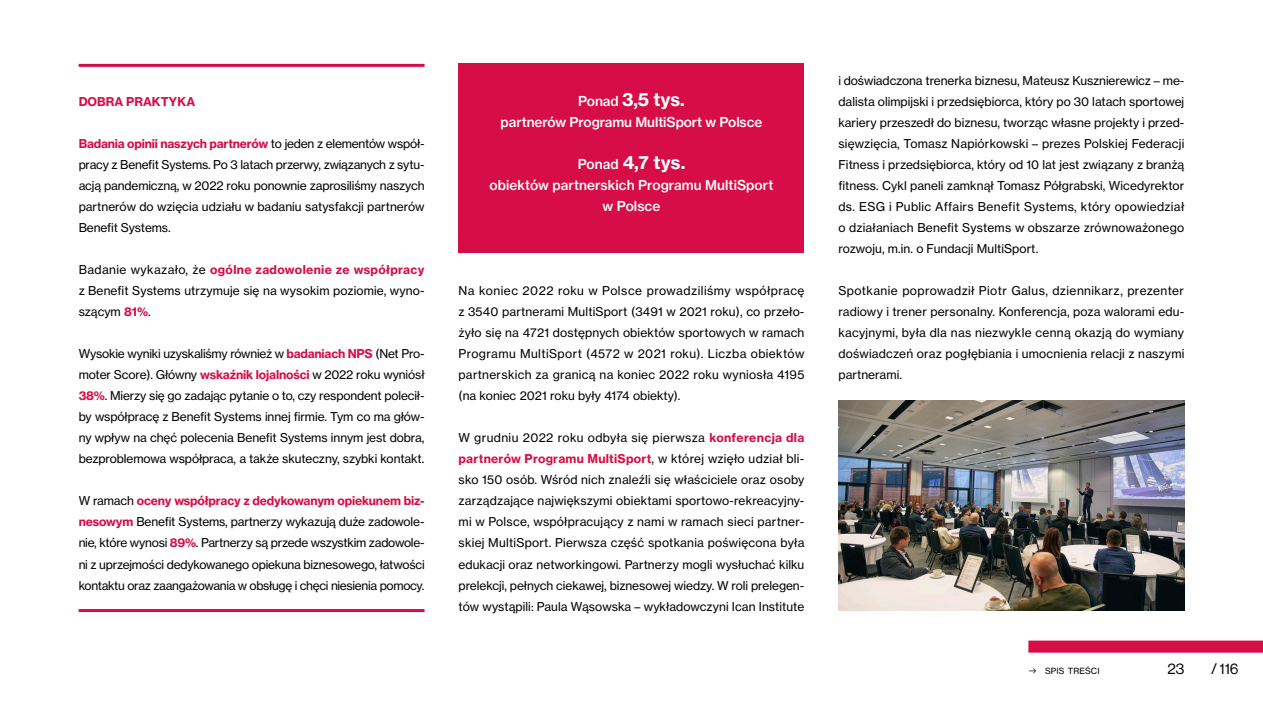
<style>
.page{position:relative;width:1263px;height:711px;background:#fff}
.page>*{position:absolute;margin:0;border:0;box-sizing:border-box;transform-origin:0 0}
.tekst_w_grafice_9_14{font:18px "N Haas Grotesk TX Pro 75 Bd";letter-spacing:.005em;color:#fff}
.t1{font:15px "N Haas Grotesk DS Pro 55 Rg";color:#000}
.tekst_w_grafice_9_14-2{font:13.5px "N Haas Grotesk TX Pro 65 Md";color:#fff}
.txt_zwykly_akapitowy{font:12px/21px "N Haas Grotesk TX Pro 55 Rg";letter-spacing:.005em;color:#000;text-align:justify}
.H9_srodtytuly_zwykle{font:12px "N Haas Grotesk TX Pro 75 Bd";color:#d60d47}
.t2{font:8.4px "N Haas Grotesk TX Pro 55 Rg";letter-spacing:.015em;color:#000}
.s1{font-family:"N Haas Grotesk TX Pro 75 Bd";color:#d60d47}
.s2{font-family:"N Haas Grotesk TX Pro 65 Md";font-size:13.5px}
</style>
<div class="page">
<div style="left:1028px;top:640px;width:235px;height:12px;background:#d60d47"></div>
<hr style="left:79px;top:64px;width:345px;height:3px;background:#d60d47">
<hr style="left:79px;top:608px;width:345px;height:3px;background:#d60d47">
<div style="left:459px;top:64px;width:345px;height:189px;background:#d60d47"></div>
<img style="left:838px;top:400px;width:346px;height:210px">
<p class="H9_srodtytuly_zwykle" style="left:79px;top:94px;width:118px">DOBRA PRAKTYKA</p>
<p class="txt_zwykly_akapitowy" style="left:79px;top:133px;width:347px"><span class="s1">Badania opinii naszych partnerów</span> to jeden z elementów współ&shy;pracy z Benefit Systems. Po 3 latach przerwy, związanych z sytu&shy;acją pandemiczną, w 2022 roku ponownie zaprosiliśmy naszych partnerów do wzięcia udziału w badaniu satysfakcji partnerów Benefit Systems.</p>
<p class="txt_zwykly_akapitowy" style="left:79px;top:259px;width:347px">Badanie wykazało, że <span class="s1">ogólne zadowolenie ze współpracy </span>z Benefit Systems utrzymuje się na wysokim poziomie, wyno&shy;szącym <span class="s1">81%</span>.</p>
<p class="txt_zwykly_akapitowy" style="left:79px;top:343px;width:347px">Wysokie wyniki uzyskaliśmy również w <span class="s1">badaniach NPS</span> (Net Pro&shy;moter Score). Główny <span class="s1">wskaźnik lojalności</span> w 2022 roku wyniósł <span class="s1">38%</span>. Mierzy się go zadając pytanie o to, czy respondent polecił&shy;by współpracę z Benefit Systems innej firmie. Tym co ma głów&shy;ny wpływ na chęć polecenia Benefit Systems innym jest dobra, bezproblemowa współpraca, a także skuteczny, szybki kontakt.</p>
<p class="txt_zwykly_akapitowy" style="left:79px;top:490px;width:347px">W ramach <span class="s1">oceny współpracy z dedykowanym opiekunem biz&shy;nesowym</span> Benefit Systems, partnerzy wykazują duże zadowole&shy;nie, które wynosi <span class="s1">89%</span>. Partnerzy są przede wszystkim zadowole&shy;ni z uprzejmości dedykowanego opiekuna biznesowego, łatwości kontaktu oraz zaangażowania w obsługę i chęci niesienia pomocy.</p>
<p class="tekst_w_grafice_9_14" style="left:578px;top:88px;width:106px"><span class="s2">Ponad</span> 3,5 tys.</p>
<p class="tekst_w_grafice_9_14-2" style="left:501px;top:113px;width:263px">partnerów Programu MultiSport w Polsce</p>
<p class="tekst_w_grafice_9_14" style="left:578px;top:151px;width:107px"><span class="s2">Ponad</span> 4,7 tys.</p>
<p class="tekst_w_grafice_9_14-2" style="left:490px;top:176px;width:285px">obiektów partnerskich Programu MultiSport</p>
<p class="tekst_w_grafice_9_14-2" style="left:603px;top:197px;width:59px">w Polsce</p>
<p class="txt_zwykly_akapitowy" style="left:459px;top:280px;width:347px">Na koniec 2022 roku w Polsce prowadziliśmy współpracę z 3540 partnerami MultiSport (3491 w 2021 roku), co przeło&shy;żyło się na 4721 dostępnych obiektów sportowych w ramach Programu MultiSport (4572 w 2021 roku). Liczba obiektów partnerskich za granicą na koniec 2022 roku wyniosła 4195 (na koniec 2021 roku były 4174 obiekty).</p>
<p class="txt_zwykly_akapitowy" style="left:459px;top:427px;width:347px">W grudniu 2022 roku odbyła się pierwsza <span class="s1">konferencja dla partnerów Programu MultiSport</span>, w której wzięło udział bli&shy;sko 150 osób. Wśród nich znaleźli się właściciele oraz osoby zarządzające największymi obiektami sportowo-rekreacyjny&shy;mi w Polsce, współpracujący z nami w ramach sieci partner&shy;skiej MultiSport. Pierwsza część spotkania poświęcona była edukacji oraz networkingowi. Partnerzy mogli wysłuchać kilku prelekcji, pełnych ciekawej, biznesowej wiedzy. W roli prelegen&shy;tów wystąpili: Paula Wąsowska – wykładowczyni Ican Institute</p>
<p class="txt_zwykly_akapitowy" style="left:838px;top:70px;width:347px">i doświadczona trenerka biznesu, Mateusz Kusznierewicz – me&shy;dalista olimpijski i przedsiębiorca, który po 30 latach sportowej kariery przeszedł do biznesu, tworząc własne projekty i przed&shy;sięwzięcia, Tomasz Napiórkowski – prezes Polskiej Federacji Fitness i przedsiębiorca, który od 10 lat jest związany z branżą fitness. Cykl paneli zamknął Tomasz Półgrabski, Wicedyrektor ds. ESG i Public Affairs Benefit Systems, który opowiedział o działaniach Benefit Systems w obszarze zrównoważonego rozwoju, m.in. o Fundacji MultiSport.</p>
<p class="txt_zwykly_akapitowy" style="left:838px;top:280px;width:348px">Spotkanie poprowadził Piotr Galus, dziennikarz, prezenter radiowy i trener personalny. Konferencja, poza walorami edu&shy;kacyjnymi, była dla nas niezwykle cenną okazją do wymiany doświadczeń oraz pogłębiania i umocnienia relacji z naszymi partnerami.</p>
<p class="t2" style="left:1045px;top:665px;width:56px">SPIS TREŚCI</p>
<p class="t1" style="left:1167px;top:659px;width:18px">23</p>
<p class="t1" style="left:1211px;top:659px;width:29px">/ 116</p>
</div>
